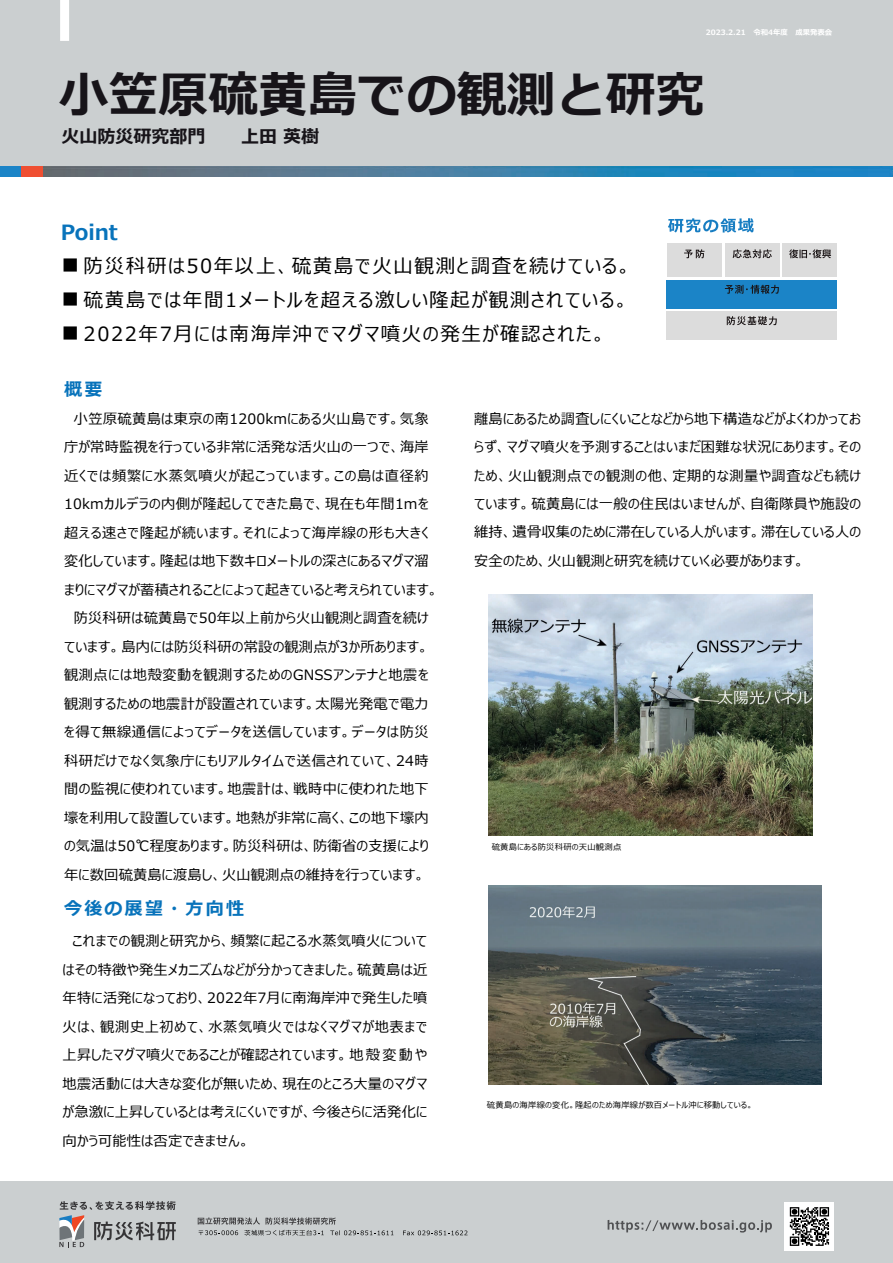
<style>
.page{position:relative;width:893px;height:1263px;background:#fff}
.page>*{position:absolute;margin:0;border:0;box-sizing:border-box;transform-origin:0 0}
.t1{font:700 49.5px "Meiryo";letter-spacing:.005em;color:#171419}
.t2{font:700 21px "Meiryo";color:#0873bb}
.t3{font:19.5px "Meiryo UI";letter-spacing:.08em;color:#000}
.t4{font:700 18px "Meiryo";color:#171419}
.t5{font:700 18px "Meiryo";letter-spacing:.125em;color:#0873bb}
.t6{font:14.25px/28.5px "Meiryo UI";letter-spacing:.02em;color:#000;text-align:justify}
.t7{font:14.25px "Meiryo UI";letter-spacing:.045em;color:#000}
.t8{font:14.25px "Meiryo UI";letter-spacing:.04em;color:#000}
.t9{font:14.25px "Meiryo UI";letter-spacing:.05em;color:#000}
.t10{font:8.25px "Meiryo UI";letter-spacing:.03em;color:#000}
.t11{font:700 7.35px "Meiryo";color:#fff}
.s1{font-size:23.25px}
</style>
<div class="page">
<div style="left:0;top:0;width:893px;height:166px;background:#cbcfd0"></div>
<div style="left:0;top:1181px;width:893px;height:82px;background:#cbcfd0"></div>
<img style="left:43px;top:166px;width:850px;height:11px">
<div style="left:0;top:166px;width:21px;height:11px;background:#1b84c7"></div>
<div style="left:21px;top:166px;width:22px;height:11px;background:#ef4f32"></div>
<div style="left:60px;top:0;width:9px;height:41px;background:#fff"></div>
<svg style="left:198px;top:1217px;width:62px;height:7px"></svg>
<svg style="left:266px;top:1217px;width:70px;height:7px"></svg>
<svg style="left:199px;top:1230px;width:39px;height:5px"></svg>
<svg style="left:244px;top:1230px;width:80px;height:5px"></svg>
<svg style="left:330px;top:1230px;width:63px;height:5px"></svg>
<svg style="left:403px;top:1230px;width:65px;height:5px"></svg>
<svg style="left:59px;top:1201px;width:117px;height:46px"></svg>
<div style="left:785px;top:1202px;width:49px;height:49px;background:#fff"></div>
<svg style="left:790px;top:1207px;width:39px;height:39px"></svg>
<svg style="left:608px;top:1220px;width:164px;height:12px"></svg>
<div style="left:667px;top:243px;width:54px;height:34px;background:#dcdcdc"></div>
<div style="left:725px;top:243px;width:54px;height:34px;background:#dcdcdc"></div>
<div style="left:783px;top:243px;width:54px;height:34px;background:#dcdcdc"></div>
<div style="left:667px;top:280px;width:170px;height:28px;background:#1b84c7"></div>
<div style="left:667px;top:312px;width:170px;height:28px;background:#dcdcdc"></div>
<svg style="left:684px;top:249px;width:20px;height:9px"></svg>
<svg style="left:733px;top:249px;width:39px;height:9px"></svg>
<svg style="left:725px;top:285px;width:54px;height:9px"></svg>
<svg style="left:727px;top:316px;width:50px;height:9px"></svg>
<svg style="left:789px;top:249px;width:42px;height:9px"></svg>
<svg style="left:668px;top:218px;width:86px;height:15px"></svg>
<img style="left:488px;top:594px;width:324px;height:242px">
<img style="left:489px;top:885px;width:333px;height:199px">
<p class="t11" style="left:706px;top:27px;width:128px">2023.2.21 令和4年度 成果発表会</p>
<h1 class="t1" style="left:59px;top:60px;width:647px">小笠原硫黄島での観測と研究</h1>
<p class="t4" style="left:61px;top:124px;width:145px">火山防災研究部門</p>
<p class="t4" style="left:241px;top:124px;width:79px">上田英樹</p>
<h2 class="t2" style="left:61px;top:217px;width:58px">Point</h2>
<h3 class="t3" style="left:59px;top:252px;width:574px"><span class="s1">■</span>防災科研は50年以上、硫黄島で火山観測と調査を続けている。</h3>
<h3 class="t3" style="left:59px;top:286px;width:572px"><span class="s1">■</span>硫黄島では年間1メートルを超える激しい隆起が観測されている。</h3>
<h3 class="t3" style="left:59px;top:320px;width:549px"><span class="s1">■</span>2022年7月には南海岸沖でマグマ噴火の発生が確認された。</h3>
<p class="t5" style="left:64px;top:376px;width:40px">概要</p>
<p class="t6" style="left:74px;top:405px;width:356px">小笠原硫黄島は東京の南1200kmにある火山島です。気象</p>
<p class="t6" style="left:64px;top:433px;width:366px">庁が常時監視を行っている非常に活発な活火山の一つで、海岸</p>
<p class="t9" style="left:64px;top:465px;width:366px">近くでは頻繁に水蒸気噴火が起こっています。この島は直径約</p>
<p class="t6" style="left:64px;top:490px;width:366px">10kmカルデラの内側が隆起してできた島で、現在も年間1mを</p>
<p class="t7" style="left:64px;top:522px;width:366px">超える速さで隆起が続います。それによって海岸線の形も大きく</p>
<p class="t6" style="left:64px;top:547px;width:366px">変化しています。隆起は地下数キロメートルの深さにあるマグマ溜</p>
<p class="t6" style="left:64px;top:576px;width:376px">まりにマグマが蓄積されることによって起きていると考えられています。</p>
<p class="t6" style="left:74px;top:604px;width:357px">防災科研は硫黄島で50年以上前から火山観測と調査を続け</p>
<p class="t6" style="left:64px;top:633px;width:366px">ています。島内には防災科研の常設の観測点が3か所あります。</p>
<p class="t8" style="left:64px;top:665px;width:366px">観測点には地殻変動を観測するためのGNSSアンテナと地震を</p>
<p class="t6" style="left:64px;top:690px;width:366px">観測するための地震計が設置されています。太陽光発電で電力</p>
<p class="t7" style="left:64px;top:722px;width:366px">を得て無線通信によってデータを送信しています。データは防災</p>
<p class="t7" style="left:64px;top:750px;width:366px">科研だけでなく気象庁にもリアルタイムで送信されていて、24時</p>
<p class="t6" style="left:64px;top:775px;width:366px">間の監視に使われています。地震計は、戦時中に使われた地下</p>
<p class="t6" style="left:64px;top:804px;width:366px">壕を利用して設置しています。地熱が非常に高く、この地下壕内</p>
<p class="t6" style="left:64px;top:832px;width:366px">の気温は50℃程度あります。防災科研は、防衛省の支援により</p>
<p class="t6" style="left:64px;top:861px;width:362px">年に数回硫黄島に渡島し、火山観測点の維持を行っています。</p>
<p class="t5" style="left:64px;top:896px;width:182px">今後の展望・方向性</p>
<p class="t6" style="left:63px;top:927px;width:366px;text-indent:10px">これまでの観測と研究から、頻繁に起こる水蒸気噴火についてはその特徴や発生メカニズムなどが分かってきました。硫黄島は近年特に活発になっており、2022年7月に南海岸沖で発生した噴火は、観測史上初めて、水蒸気噴火ではなくマグマが地表まで上昇したマグマ噴火であることが確認されています。地殻変動や地震活動には大きな変化が無いため、現在のところ大量のマグマが急激に上昇しているとは考えにくいですが、今後さらに活発化に向かう可能性は否定できません。</p>
<p class="t6" style="left:474px;top:405px;width:389px">離島にあるため調査しにくいことなどから地下構造などがよくわかっておらず、マグマ噴火を予測することはいまだ困難な状況にあります。そのため、火山観測点での観測の他、定期的な測量や調査なども続けています。硫黄島には一般の住民はいませんが、自衛隊員や施設の維持、遺骨収集のために滞在している人がいます。滞在している人の安全のため、火山観測と研究を続けていく必要があります。</p>
<p class="t10" style="left:492px;top:841px;width:131px">硫黄島にある防災科研の天山観測点</p>
<p class="t10" style="left:487px;top:1099px;width:267px">硫黄島の海岸線の変化。隆起のため海岸線が数百メートル沖に移動している。</p>
</div>
